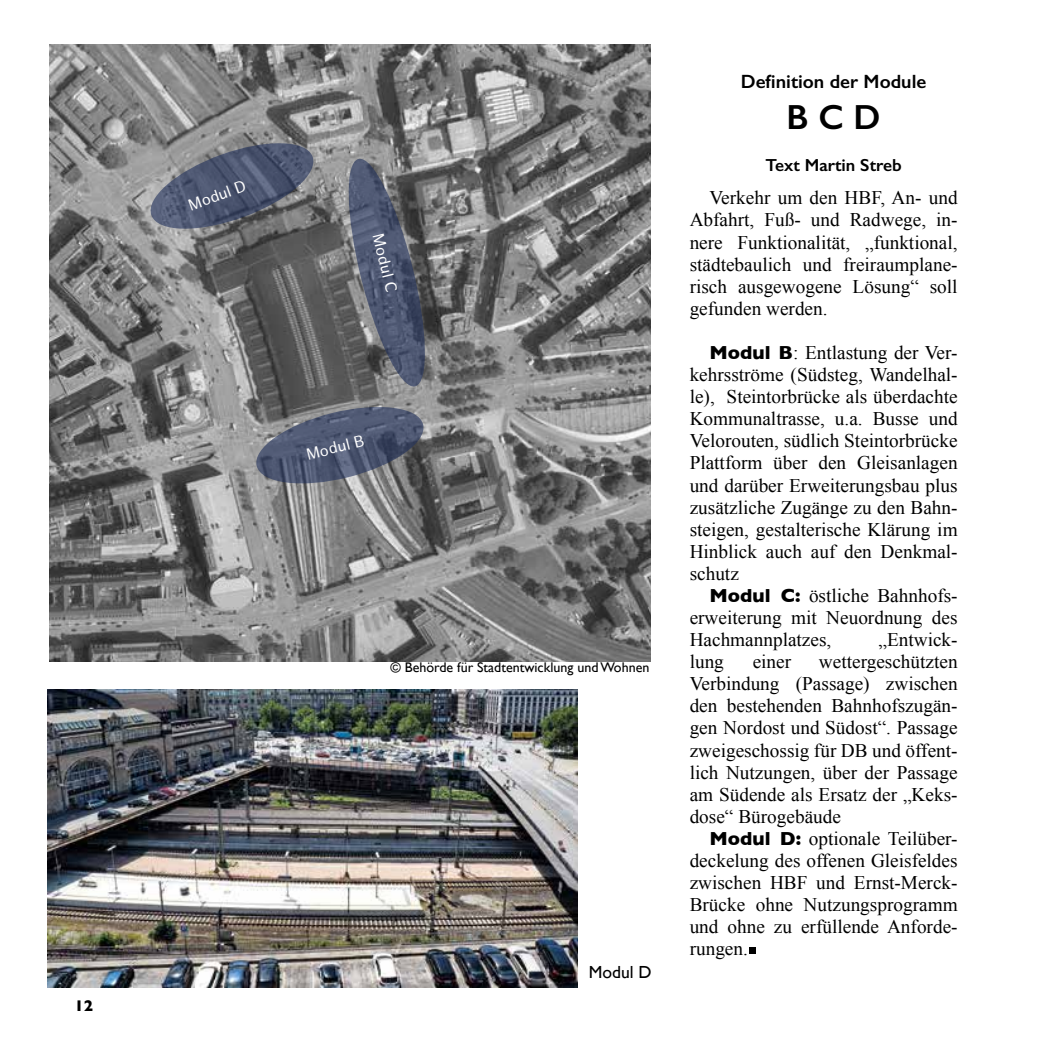
<style>
.page{position:relative;width:1042px;height:1042px;background:#fff}
.page>*{position:absolute;margin:0;border:0;box-sizing:border-box;transform-origin:0 0}
.t1{font:600 35px "Gill Sans";color:#000}
.t2{font:19.25px/22.1px "Times New Roman";color:#000;text-align:justify}
.t3{font:600 19.25px "Gill Sans";color:#000}
.t4{font:600 17.5px "Gill Sans";color:#000}
.t5{font:17.5px "Gill Sans";color:#000}
.t6{font:15.75px "Hamburg Sans";color:#fff}
.t7{font:700 15.75px "Gill Sans";color:#000}
.t8{font:14px "Gill Sans";color:#000}
.s1{font-family:"Gill Sans";font-weight:700}
</style>
<div class="page">
<img style="left:50px;top:45px;width:600px;height:617px">
<svg style="left:344px;top:155px;width:85px;height:235px"></svg>
<svg style="left:145px;top:139px;width:174px;height:94px"></svg>
<svg style="left:252px;top:402px;width:175px;height:87px"></svg>
<div style="left:749px;top:947px;width:6px;height:7px;background:#000"></div>
<img style="left:48px;top:689px;width:529px;height:298px">
<p class="t7" style="left:74px;top:992px;width:20px">12</p>
<p class="t6" style="left:186px;top:197px;width:62px;rotate:-20deg">Modul D</p>
<p class="t6" style="left:386px;top:232px;width:61px;rotate:76deg">Modul C</p>
<p class="t6" style="left:304px;top:446px;width:61px;rotate:-14deg">Modul B</p>
<p class="t8" style="left:391px;top:659px;width:260px">© Behörde für Stadtentwicklung und Wohnen</p>
<p class="t5" style="left:589px;top:961px;width:64px">Modul D</p>
<p class="t3" style="left:741px;top:70px;width:187px">Definition der Module</p>
<h1 class="t1" style="left:786px;top:96px;width:95px">B C D</h1>
<p class="t4" style="left:765px;top:154px;width:138px">Text Martin Streb</p>
<p class="t2" style="left:690px;top:187px;width:269px;text-indent:20px">Verkehr um den HBF, An- und Abfahrt, Fuß- und Radwege, in&shy;nere Funktionalität, „funktional, städtebaulich und freiraumplane&shy;risch ausgewogene Lösung“ soll gefunden werden.</p>
<p class="t2" style="left:690px;top:341px;width:269px;text-indent:20px"><span class="s1">Modul B</span>: Entlastung der Ver&shy;kehrsströme (Südsteg, Wandelhal&shy;le), Steintorbrücke als überdachte Kommunaltrasse, u.a. Busse und Velorouten, südlich Steintorbrücke Plattform über den Gleisanlagen und darüber Erweiterungsbau plus zusätzliche Zugänge zu den Bahn&shy;steigen, gestalterische Klärung im Hinblick auch auf den Denkmal&shy;schutz</p>
<p class="t2" style="left:690px;top:584px;width:269px;text-indent:20px"><span class="s1">Modul C:</span> östliche Bahnhofs&shy;erweiterung mit Neuordnung des Hachmannplatzes,</p>
<p class="t2" style="left:878px;top:628px;width:81px">„Entwick-</p>
<p class="t2" style="left:690px;top:650px;width:269px;text-indent:129px">wettergeschützten Verbindung (Passage) zwischen den bestehenden Bahnhofszugän&shy;gen Nordost und Südost“. Passage zweigeschossig für DB und öffent&shy;lich Nutzungen, über der Passage am Südende als Ersatz der „Keks&shy;dose“ Bürogebäude</p>
<p class="t2" style="left:690px;top:827px;width:269px;text-indent:20px"><span class="s1">Modul D:</span> optionale Teilüber&shy;deckelung des offenen Gleisfeldes zwischen HBF und Ernst-Merck-Brücke ohne Nutzungsprogramm und ohne zu erfüllende Anforde&shy;rungen.</p>
<p class="t2" style="left:690px;top:650px;width:36px">lung</p>
<p class="t2" style="left:753px;top:650px;width:40px">einer</p>
</div>
